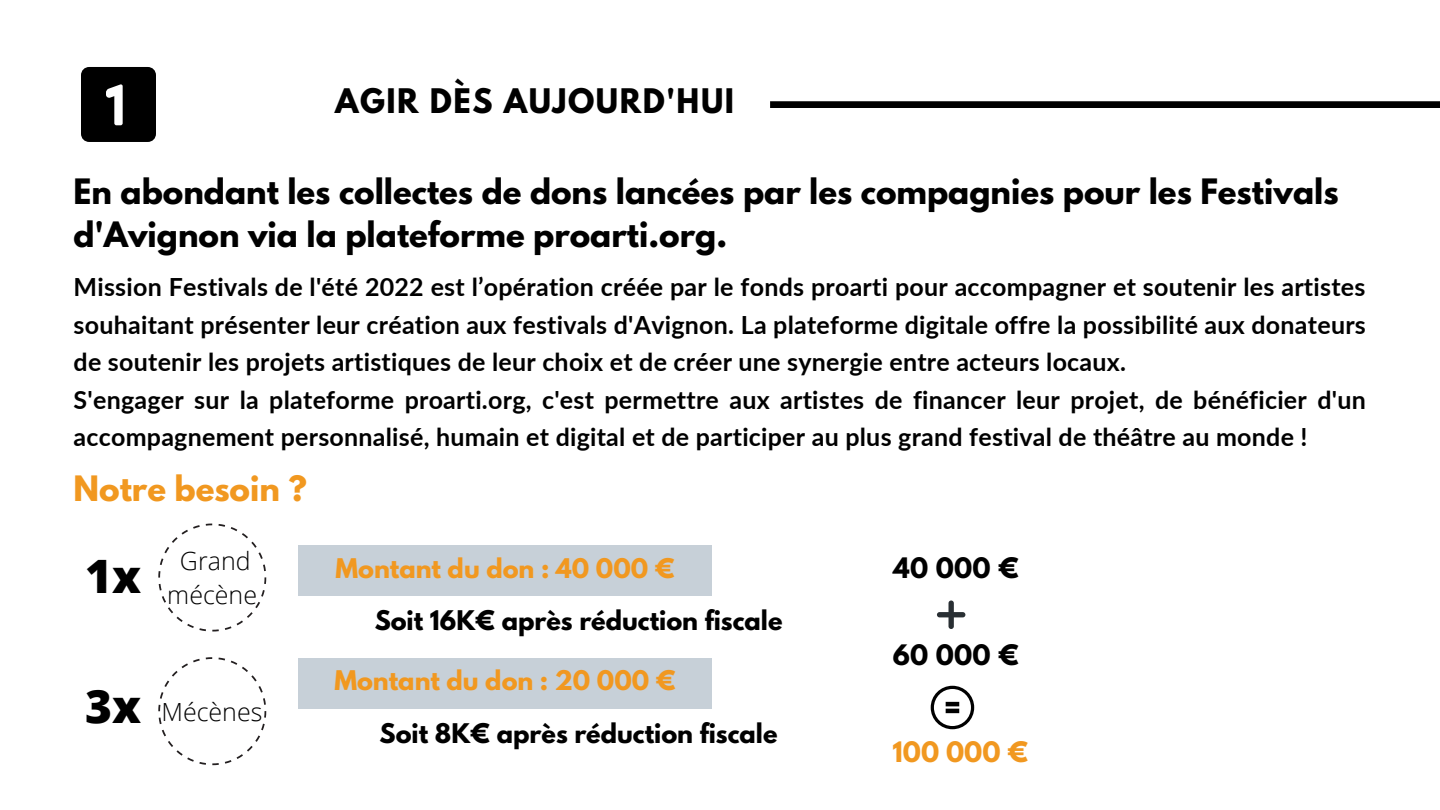
<style>
.page{position:relative;width:1440px;height:810px;background:#fff}
.page>*{position:absolute;margin:0;border:0;box-sizing:border-box;transform-origin:0 0}
.t1{font:800 46px "Open Sans";color:#000}
.t2{font:700 31px/42.8px "League Spartan";color:#000}
.t3{font:700 31px "League Spartan";color:#f19820}
.t4{font:700 30px "League Spartan";letter-spacing:.05em;color:#000}
.t5{font:700 25px/37.5px "Lato";letter-spacing:.01em;color:#000;text-align:justify}
.t6{font:300 25px "Open Sans";color:#000}
.t7{font:700 25px "League Spartan";letter-spacing:.01em;color:#000}
.t8{font:700 25px "League Spartan";color:#f19820}
.t9{font:700 24px "League Spartan";color:#000}
.t10{font:700 24px "League Spartan";color:#f19820}
</style>
<div class="page">
<svg style="left:81px;top:67px;width:75px;height:75px;background:#151515"></svg>
<svg style="left:158px;top:524px;width:108px;height:108px"></svg>
<svg style="left:158px;top:657px;width:108px;height:108px"></svg>
<div style="left:299px;top:545px;width:413px;height:51px;background:#c7d0d8"></div>
<div style="left:299px;top:658px;width:413px;height:51px;background:#c7d0d8"></div>
<svg style="left:937px;top:601px;width:28px;height:28px"></svg>
<svg style="left:932px;top:687px;width:41px;height:41px"></svg>
<div style="left:931px;top:686px;width:43px;height:43px;border:3px solid #000;border-radius:50%"></div>
<svg style="left:946px;top:702px;width:13px;height:11px"></svg>
<div style="left:770px;top:101px;width:670px;height:7px;background:#000"></div>
<p class="t4" style="left:335px;top:86px;width:401px">AGIR DÈS AUJOURD'HUI</p>
<p class="t2" style="left:74px;top:174px;width:1267px">En abondant les collectes de dons lancées par les compagnies pour les Festivals d'Avignon via la plateforme proarti.org.</p>
<p class="t5" style="left:74px;top:268px;width:1294px">Mission Festivals de l'été 2022 est l’opération créée par le fonds proarti pour accompagner et soutenir les artistes souhaitant présenter leur création aux festivals d'Avignon. La plateforme digitale offre la possibilité aux donateurs de soutenir les projets artistiques de leur choix et de créer une synergie entre acteurs locaux.</p>
<p class="t5" style="left:74px;top:381px;width:1294px">S'engager sur la plateforme proarti.org, c'est permettre aux artistes de financer leur projet, de bénéficier d'un accompagnement personnalisé, humain et digital et de participer au plus grand festival de théâtre au monde !</p>
<p class="t3" style="left:74px;top:473px;width:235px">Notre besoin ?</p>
<p class="t1" style="left:85px;top:544px;width:57px">1x</p>
<p class="t6" style="left:180px;top:543px;width:72px">Grand</p>
<p class="t6" style="left:167px;top:578px;width:91px">mécène</p>
<p class="t1" style="left:85px;top:674px;width:57px">3x</p>
<p class="t6" style="left:161px;top:694px;width:102px">Mécènes</p>
<p class="t10" style="left:335px;top:556px;width:341px">Montant du don : 40 000 €</p>
<p class="t9" style="left:375px;top:609px;width:409px">Soit 16K€ après réduction fiscale</p>
<p class="t10" style="left:334px;top:668px;width:343px">Montant du don : 20 000 €</p>
<p class="t9" style="left:380px;top:721px;width:399px">Soit 8K€ après réduction fiscale</p>
<p class="t7" style="left:893px;top:556px;width:127px">40 000 €</p>
<p class="t7" style="left:893px;top:643px;width:128px">60 000 €</p>
<p class="t8" style="left:893px;top:739px;width:137px">100 000 €</p>
</div>
